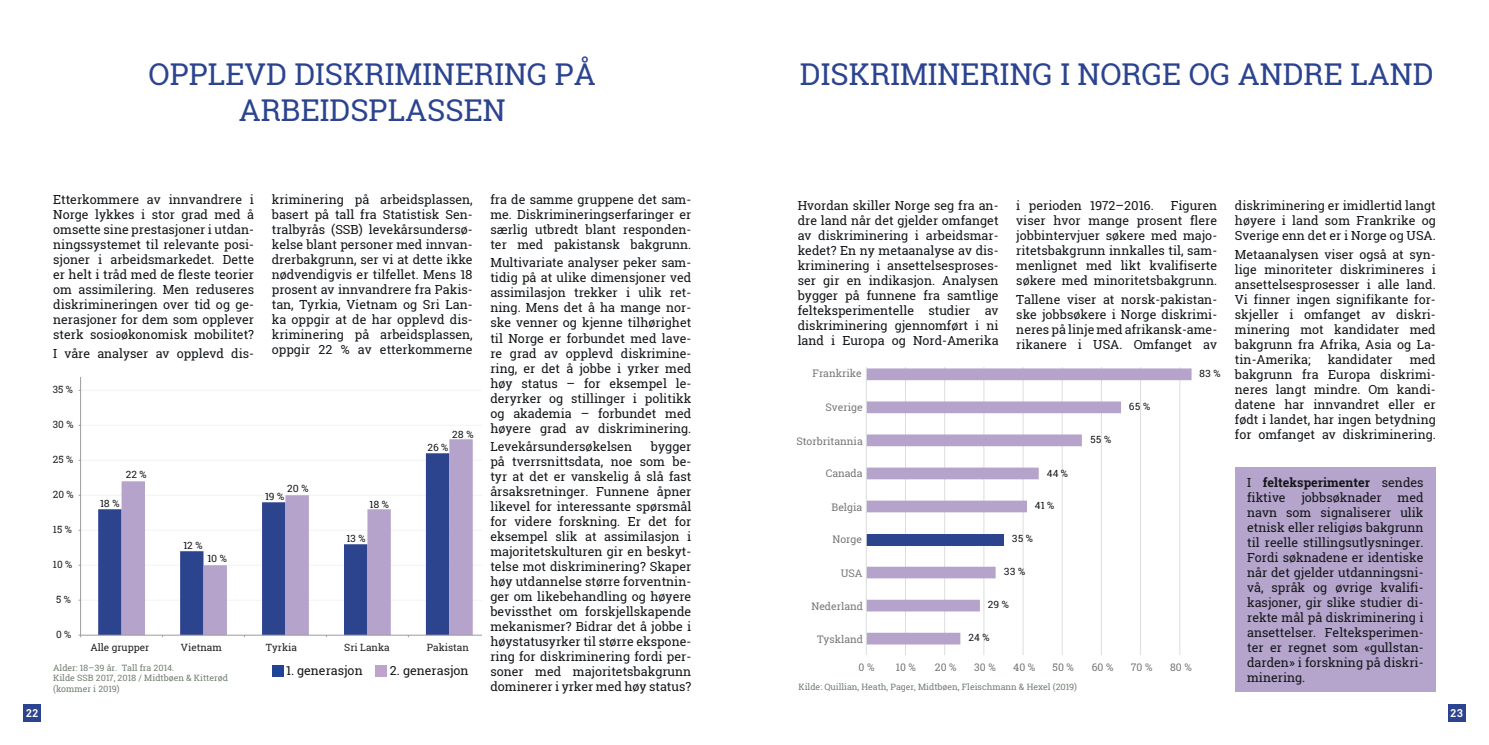
<style>
.page{position:relative;width:1489px;height:745px;background:#fff}
.page>*{position:absolute;margin:0;border:0;box-sizing:border-box;transform-origin:0 0}
.t1{font:30px/36px "Roboto Slab";color:#2c4490;text-align:center}
.t2{font:12.5px/15px "Roboto Slab";color:#131619;text-align:justify}
.t3{font:700 12.5px/15px "Roboto Slab";color:#131619}
.t4{font:700 11.25px "Akkurat Pro";color:#fff}
.t5{font:10.38px "Roboto Slab";color:#76787b}
.t6{font:10px "Roboto Slab";color:#231f20}
.t7{font:10px "Roboto Slab";color:#131619}
.t8{font:8.75px/10.5px "Roboto Slab";color:#728073}
.s1{font-weight:400}
</style>
<div class="page">
<div style="left:23px;top:703px;width:18px;height:18px;background:#2c4490"></div>
<div style="left:272px;top:664px;width:11px;height:12px;background:#214395"></div>
<div style="left:375px;top:664px;width:12px;height:12px;background:#bea4cd"></div>
<div style="left:1447px;top:703px;width:18px;height:18px;background:#2c4490"></div>
<hr style="left:81px;top:599px;width:400px;height:1px;background:#f2f3f4">
<hr style="left:81px;top:564px;width:400px;height:1px;background:#f2f3f4">
<hr style="left:81px;top:529px;width:400px;height:1px;background:#f2f3f4">
<hr style="left:81px;top:494px;width:400px;height:1px;background:#f2f3f4">
<hr style="left:81px;top:459px;width:400px;height:1px;background:#f2f3f4">
<hr style="left:81px;top:425px;width:400px;height:1px;background:#f2f3f4">
<hr style="left:81px;top:390px;width:400px;height:1px;background:#f2f3f4">
<hr style="left:81px;top:377px;width:400px;height:1px;background:#f2f3f4">
<div style="left:98px;top:509px;width:23px;height:125px;background:#2c438e"></div>
<svg style="left:121px;top:439px;width:351px;height:195px"></svg>
<hr style="left:80px;top:377px;width:1px;height:257px;background:#9b9ca0">
<hr style="left:81px;top:634px;width:400px;height:1px;background:#9b9ca0">
<hr style="left:905px;top:367px;width:1px;height:287px;background:#dcdddf">
<hr style="left:944px;top:367px;width:1px;height:287px;background:#dcdddf">
<hr style="left:983px;top:367px;width:1px;height:287px;background:#dcdddf">
<hr style="left:1022px;top:367px;width:1px;height:287px;background:#dcdddf">
<hr style="left:1061px;top:367px;width:1px;height:287px;background:#dcdddf">
<hr style="left:1101px;top:367px;width:1px;height:287px;background:#dcdddf">
<hr style="left:1140px;top:367px;width:1px;height:287px;background:#dcdddf">
<hr style="left:1179px;top:367px;width:1px;height:287px;background:#dcdddf">
<hr style="left:1218px;top:367px;width:1px;height:287px;background:#dcdddf">
<svg style="left:867px;top:368px;width:324px;height:276px"></svg>
<hr style="left:866px;top:367px;width:1px;height:287px;background:#dcdddf">
<div style="left:1234px;top:467px;width:201px;height:224px;background:#b5a4cb"></div>
<h1 class="t1" style="left:149px;top:55px;width:449px">OPPLEVD DISKRIMINERING PÅ<br>ARBEIDSPLASSEN</h1>
<p class="t4" style="left:26px;top:705px;width:14px">22</p>
<p class="t2" style="left:272px;top:191px;width:202px">kriminering på arbeidsplassen, basert på tall fra Statistisk Sen&shy;tralbyrås (SSB) levekårsundersø&shy;kelse blant personer med innvan&shy;drerbakgrunn, ser vi at dette ikke nødvendigvis er tilfellet. Mens 18 prosent av innvandrere fra Pakis&shy;tan, Tyrkia, Vietnam og Sri Lan&shy;ka oppgir at de har opplevd dis&shy;kriminering på arbeidsplassen, oppgir 22 % av etterkommerne</p>
<p class="t2" style="left:490px;top:191px;width:202px">fra de samme gruppene det sam&shy;me. Diskrimineringserfaringer er særlig utbredt blant responden&shy;ter med pakistansk bakgrunn.</p>
<p class="t2" style="left:53px;top:191px;width:202px">Etterkommere av innvandrere i Norge lykkes i stor grad med å omsette sine prestasjoner i utdan&shy;ningssystemet til relevante posi&shy;sjoner i arbeidsmarkedet. Dette er helt i tråd med de fleste teorier om assimilering. Men reduseres diskrimineringen over tid og ge&shy;nerasjoner for dem som opplever sterk sosioøkonomisk mobilitet?</p>
<p class="t2" style="left:53px;top:345px;width:202px">I våre analyser av opplevd dis-</p>
<p class="t2" style="left:490px;top:255px;width:202px">Multivariate analyser peker sam&shy;tidig på at ulike dimensjoner ved assimilasjon trekker i ulik ret&shy;ning. Mens det å ha mange nor&shy;ske venner og kjenne tilhørighet til Norge er forbundet med lave&shy;re grad av opplevd diskrimine&shy;ring, er det å jobbe i yrker med høy status – for eksempel le&shy;deryrker og stillinger i politikk og akademia – forbundet med høyere grad av diskriminering.</p>
<p class="t2" style="left:490px;top:438px;width:143px">Levekårsundersøkelsen</p>
<p class="t6" style="left:53px;top:347px;width:23px">40 %</p>
<p class="t6" style="left:53px;top:382px;width:22px">35 %</p>
<p class="t6" style="left:53px;top:417px;width:22px">30 %</p>
<p class="t7" style="left:452px;top:427px;width:23px">28 %</p>
<p class="t2" style="left:490px;top:438px;width:202px;text-indent:160px">bygger på tverrsnittsdata, noe som be&shy;tyr at det er vanskelig å slå fast årsaksretninger. Funnene åpner likevel for interessante spørsmål for videre forskning. Er det for eksempel slik at assimilasjon i majoritetskulturen gir en beskyt&shy;telse mot diskriminering? Skaper høy utdannelse større forventnin&shy;ger om likebehandling og høyere bevissthet om forskjellskapende mekanismer? Bidrar det å jobbe i høystatusyrker til større ekspone&shy;ring for diskriminering fordi per&shy;soner med majoritetsbakgrunn dominerer i yrker med høy status?</p>
<p class="t7" style="left:427px;top:440px;width:23px">26 %</p>
<p class="t6" style="left:53px;top:452px;width:22px">25 %</p>
<p class="t7" style="left:126px;top:467px;width:22px">22 %</p>
<p class="t6" style="left:553px;top:480px;width:37px">1. gener</p>
<p class="t6" style="left:562px;top:520px;width:27px">asjon</p>
<p class="t7" style="left:287px;top:481px;width:23px">20 %</p>
<p class="t6" style="left:53px;top:487px;width:22px">20 %</p>
<p class="t7" style="left:265px;top:489px;width:21px">19 %</p>
<p class="t7" style="left:100px;top:496px;width:21px">18 %</p>
<p class="t7" style="left:369px;top:497px;width:21px">18 %</p>
<p class="t6" style="left:53px;top:522px;width:20px">15 %</p>
<p class="t7" style="left:346px;top:531px;width:21px">13 %</p>
<p class="t7" style="left:183px;top:538px;width:21px">12 %</p>
<p class="t7" style="left:207px;top:551px;width:21px">10 %</p>
<p class="t6" style="left:53px;top:557px;width:21px">10 %</p>
<p class="t6" style="left:56px;top:592px;width:16px">5 %</p>
<p class="t6" style="left:56px;top:627px;width:17px">0 %</p>
<p class="t6" style="left:90px;top:640px;width:60px">Alle grupper</p>
<p class="t6" style="left:181px;top:640px;width:42px">Vietnam</p>
<p class="t6" style="left:266px;top:640px;width:32px">Tyrkia</p>
<p class="t6" style="left:344px;top:640px;width:47px">Sri Lanka</p>
<p class="t6" style="left:427px;top:640px;width:43px">Pakistan</p>
<p class="t8" style="left:53px;top:661px;width:176px">Alder: 18–39 år. Tall fra 2014.<br>Kilde SSB 2017, 2018 / Midtbøen &amp; Kitterød (kommer i 2019)</p>
<p class="t2" style="left:286px;top:662px;width:78px">1. generasjon</p>
<p class="t2" style="left:390px;top:662px;width:80px">2. generasjon</p>
<h1 class="t1" style="left:800px;top:55px;width:635px">DISKRIMINERING I NORGE OG ANDRE LAND</h1>
<p class="t2" style="left:797px;top:198px;width:202px">Hvordan skiller Norge seg fra an&shy;dre land når det gjelder omfanget av diskriminering i arbeidsmar&shy;kedet? En ny metaanalyse av dis&shy;kriminering i ansettelsesproses&shy;ser gir en indikasjon. Analysen bygger på funnene fra samtlige felteksperimentelle studier av diskriminering gjennomført i ni land i Europa og Nord-Amerika</p>
<p class="t2" style="left:1016px;top:198px;width:202px;text-indent:154px">Figuren viser hvor mange prosent flere jobbintervjuer søkere med majo&shy;ritetsbakgrunn innkalles til, sam&shy;menlignet med likt kvalifiserte søkere med minoritetsbakgrunn.</p>
<p class="t2" style="left:1016px;top:291px;width:202px">Tallene viser at norsk-pakistan&shy;ske jobbsøkere i Norge diskrimi&shy;neres på linje med afrikansk-ame&shy;rikanere i USA. Omfanget av</p>
<p class="t2" style="left:1016px;top:198px;width:139px">i perioden 1972–2016.</p>
<p class="t5" style="left:812px;top:366px;width:51px">Frankrike</p>
<p class="t7" style="left:1199px;top:366px;width:23px">83 %</p>
<p class="t5" style="left:825px;top:399px;width:39px">Sverige</p>
<p class="t7" style="left:1128px;top:399px;width:23px">65 %</p>
<p class="t5" style="left:796px;top:433px;width:68px">Storbritannia</p>
<p class="t7" style="left:1090px;top:432px;width:23px">55 %</p>
<p class="t5" style="left:825px;top:465px;width:38px">Canada</p>
<p class="t5" style="left:831px;top:499px;width:32px">Belgia</p>
<p class="t7" style="left:1046px;top:466px;width:23px">44 %</p>
<p class="t7" style="left:1034px;top:498px;width:21px">41 %</p>
<p class="t5" style="left:832px;top:531px;width:31px">Norge</p>
<p class="t5" style="left:840px;top:565px;width:23px">USA</p>
<p class="t5" style="left:811px;top:598px;width:53px">Nederland</p>
<p class="t5" style="left:817px;top:631px;width:48px">Tyskland</p>
<p class="t7" style="left:1011px;top:531px;width:23px">35 %</p>
<p class="t7" style="left:1003px;top:564px;width:23px">33 %</p>
<p class="t7" style="left:987px;top:597px;width:23px">29 %</p>
<p class="t7" style="left:968px;top:630px;width:23px">24 %</p>
<p class="t5" style="left:858px;top:659px;width:17px">0 %</p>
<p class="t5" style="left:895px;top:659px;width:22px">10 %</p>
<p class="t5" style="left:934px;top:659px;width:23px">20 %</p>
<p class="t5" style="left:974px;top:659px;width:23px">30 %</p>
<p class="t5" style="left:1013px;top:659px;width:24px">40 %</p>
<p class="t5" style="left:1052px;top:659px;width:23px">50 %</p>
<p class="t5" style="left:1091px;top:659px;width:23px">60 %</p>
<p class="t5" style="left:1130px;top:659px;width:23px">70 %</p>
<p class="t5" style="left:1169px;top:659px;width:23px">80 %</p>
<p class="t8" style="left:798px;top:681px;width:280px">Kilde: Quillian, Heath, Pager, Midtbøen, Fleischmann &amp; Hexel (2019)</p>
<p class="t2" style="left:1234px;top:198px;width:202px">diskriminering er imidlertid langt høyere i land som Frankrike og Sverige enn det er i Norge og USA.</p>
<p class="t2" style="left:1234px;top:246px;width:202px">Metaanalysen viser også at syn&shy;lige minoriteter diskrimineres i ansettelsesprosesser i alle land.<br>Vi finner ingen signifikante for&shy;skjeller i omfanget av diskri&shy;minering mot kandidater med bakgrunn fra Afrika, Asia og La&shy;tin-Amerika;</p>
<p class="t2" style="left:1234px;top:351px;width:202px;text-indent:175px">med bakgrunn fra Europa diskrimi&shy;neres langt mindre. Om kandi&shy;datene har innvandret eller er født i landet, har ingen betydning for omfanget av diskriminering.</p>
<p class="t2" style="left:1327px;top:351px;width:67px">kandidater</p>
<p class="t3" style="left:1246px;top:474px;width:178px"><span class="s1">I</span> felteksperimenter <span class="s1">sendes fiktive</span></p>
<p class="t2" style="left:1246px;top:489px;width:178px;text-indent:150px">med navn som signaliserer ulik etnisk eller religiøs bakgrunn til reelle stillingsutlysninger.<br>Fordi søknadene er identiske når det gjelder utdanningsni&shy;vå, språk og øvrige kvalifi&shy;kasjoner, gir slike studier di&shy;rekte mål på diskriminering i ansettelser. Felteksperimen&shy;ter er regnet som «gullstan&shy;darden» i forskning på diskri&shy;minering.</p>
<p class="t2" style="left:1301px;top:489px;width:82px">jobbsøknader</p>
<p class="t4" style="left:1450px;top:705px;width:14px">23</p>
</div>
